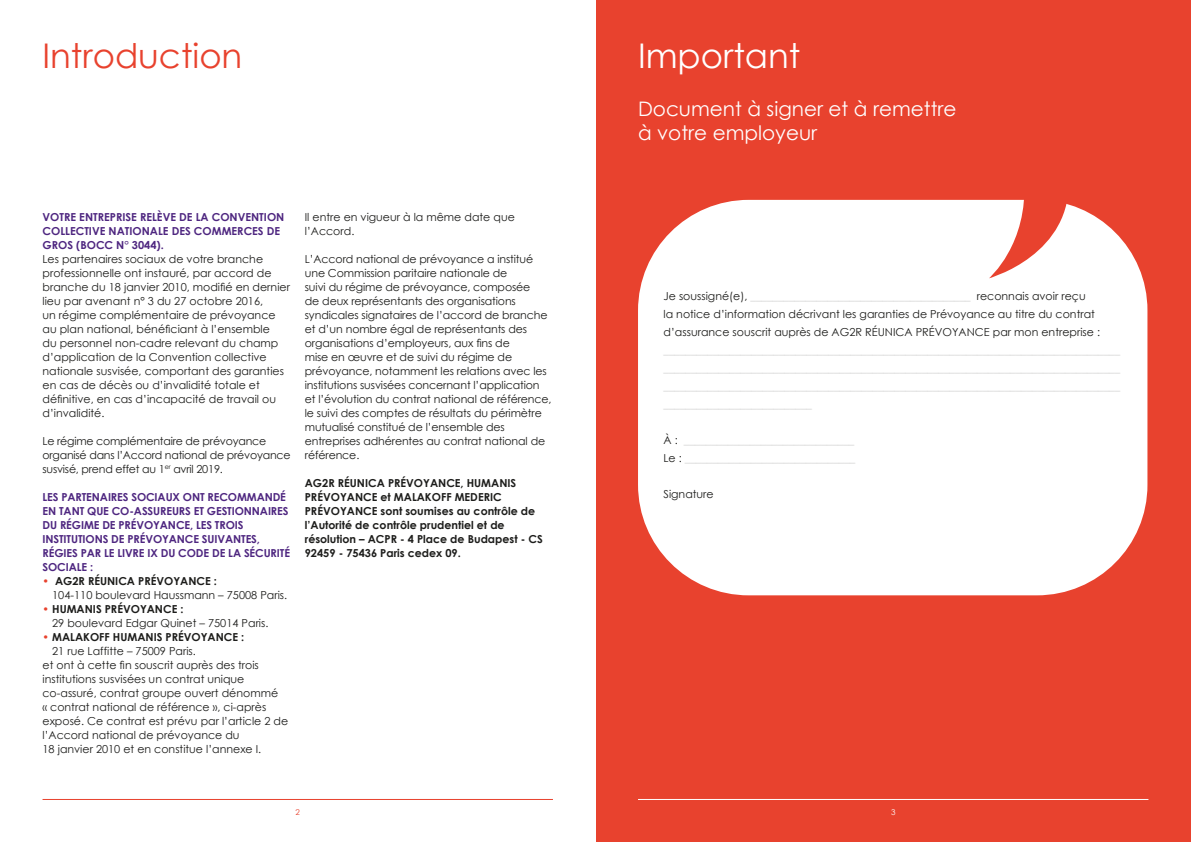
<style>
.page{position:relative;width:1191px;height:842px;background:#fff}
.page>*{position:absolute;margin:0;border:0;box-sizing:border-box;transform-origin:0 0}
.t1{font:34px "Century Gothic";color:#e8422e}
.t2{font:34px "Century Gothic";color:#fff}
.t3{font:20px/24px "Century Gothic";color:#fff}
.t4{font:11px/14px "Century Gothic";color:#1d1d1b}
.t5{font:700 11px/14px "Century Gothic";letter-spacing:-.01em;color:#4e2680}
.t6{font:700 11px/14px "Century Gothic";color:#1d1d1b}
.t7{font:11px/14px "Century Gothic";letter-spacing:-.02em;color:#1d1d1b}
.t8{font:8px "Century Gothic";color:#e8422e}
.t9{font:8px "Century Gothic";color:#fff}
.s1{font-weight:700;color:#e8422e}
.s2{font-weight:700}
.s3{color:#e8422e}
.s4{font-style:inherit}
</style>
<div class="page">
<hr style="left:43px;top:799px;width:510px;height:1px;background:#e8422e">
<div style="left:596px;top:0;width:595px;height:842px;background:#e8422e"></div>
<div style="left:638px;top:200px;width:509px;height:395px;background:#fff;border-radius:111px"></div>
<hr style="left:638px;top:799px;width:510px;height:1px;background:#fff">
<svg style="left:989px;top:199px;width:85px;height:79px"></svg>
<h1 class="t1" style="left:43px;top:32px;width:201px">Introduction</h1>
<h1 class="t2" style="left:638px;top:32px;width:164px">Important</h1>
<h2 class="t3" style="left:638px;top:96px;width:320px">Document à signer et à remettre à votre employeur</h2>
<p class="t5" style="left:43px;top:209px;width:243px">VOTRE ENTREPRISE RELÈVE DE LA CONVENTION<br>COLLECTIVE NATIONALE DES COMMERCES DE<br>GROS (BOCC N° 3044).</p>
<p class="t4" style="left:43px;top:252px;width:249px">Les partenaires sociaux de votre branche professionnelle ont instauré, par accord de branche du 18 janvier 2010, modifié en dernier lieu par avenant n° 3 du 27 octobre 2016,<br>un régime complémentaire de prévoyance au plan national, bénéficiant à l’ensemble<br>du personnel non-cadre relevant du champ d’application de la Convention collective nationale susvisée, comportant des garanties en cas de décès ou d’invalidité totale et définitive, en cas d’incapacité de travail ou d’invalidité.</p>
<p class="t7" style="left:43px;top:434px;width:249px">Le régime complémentaire de prévoyance organisé dans l’Accord national de prévoyance susvisé, prend effet au 1<sup>er</sup> avril 2019.</p>
<p class="t5" style="left:43px;top:489px;width:249px">LES PARTENAIRES SOCIAUX ONT RECOMMANDÉ EN TANT QUE CO-ASSUREURS ET GESTIONNAIRES DU RÉGIME DE PRÉVOYANCE, LES TROIS INSTITUTIONS DE PRÉVOYANCE SUIVANTES, RÉGIES PAR LE LIVRE IX DU CODE DE LA SÉCURITÉ SOCIALE :</p>
<p class="t4" style="left:52px;top:574px;width:236px;text-indent:-10px"><span class="s1">•</span> <span class="s2">AG2R RÉUNICA PRÉVOYANCE :<br></span>104-110 boulevard Haussmann – 75008 Paris.</p>
<p class="t4" style="left:52px;top:602px;width:218px;text-indent:-10px"><span class="s1">•</span> <span class="s2">HUMANIS</span> <span class="s2">PRÉVOYANCE</span> <span class="s2">:<br></span>29 boulevard Edgar Quinet – 75014 Paris.</p>
<p class="t6" style="left:43px;top:629px;width:203px"><span class="s3">•</span> MALAKOFF HUMANIS PRÉVOYANCE :</p>
<p class="t4" style="left:52px;top:644px;width:145px">21 rue Laffitte – 75009 Paris.</p>
<p class="t4" style="left:43px;top:658px;width:218px">et ont à cette fin souscrit auprès des trois</p>
<p class="t4" style="left:43px;top:672px;width:203px">institutions susvisées un contrat unique</p>
<p class="t4" style="left:43px;top:686px;width:237px">co-assuré, contrat groupe ouvert dénommé</p>
<p class="t4" style="left:43px;top:700px;width:225px">« contrat national de référence », ci-après</p>
<p class="t4" style="left:43px;top:714px;width:247px">exposé. Ce contrat est prévu par l’article 2 de</p>
<p class="t4" style="left:43px;top:728px;width:199px">l’Accord national de prévoyance du</p>
<p class="t4" style="left:43px;top:742px;width:220px">18 janvier 2010 et en constitue l’annexe I.</p>
<p class="t4" style="left:305px;top:210px;width:211px">Il entre en vigueur à la même date que l’Accord.</p>
<p class="t4" style="left:305px;top:252px;width:248px">L’Accord national de prévoyance a institué une Commission paritaire nationale de<br>suivi du régime de prévoyance, composée<br>de deux représentants des organisations syndicales signataires de l’accord de branche et d’un nombre égal de représentants des organisations d’employeurs, aux fins de<br>mise en œuvre et de suivi du régime de prévoyance, notamment les relations avec les institutions susvisées concernant l’application et l’évolution du contrat national de référence, le suivi des comptes de résultats du périmètre mutualisé constitué de l’ensemble des entreprises adhérentes au contrat national de référence.</p>
<p class="t6" style="left:305px;top:475px;width:239px">AG2R RÉUNICA PR<span class="s4">É</span>VOYANCE, HUMANIS PR<span class="s4">É</span>VOYANCE et MALAKOFF MEDERIC PR<span class="s4">É</span>VOYANCE sont soumises au contrôle de l’Autorité de contrôle prudentiel et de résolution – ACPR - 4 Place de Budapest - CS 92459 - 75436 Paris cedex 09.</p>
<p class="t8" style="left:295px;top:807px;width:6px">2</p>
<p class="t4" style="left:663px;top:304px;width:438px;line-height:18px">la notice d’information décrivant les garanties de Prévoyance au titre du contrat d’assurance souscrit auprès de AG2R RÉUNICA PRÉVOYANCE par mon entreprise :</p>
<p class="t4" style="left:663px;top:486px;width:52px">Signature</p>
<p class="t9" style="left:891px;top:807px;width:6px">3</p>
</div>
